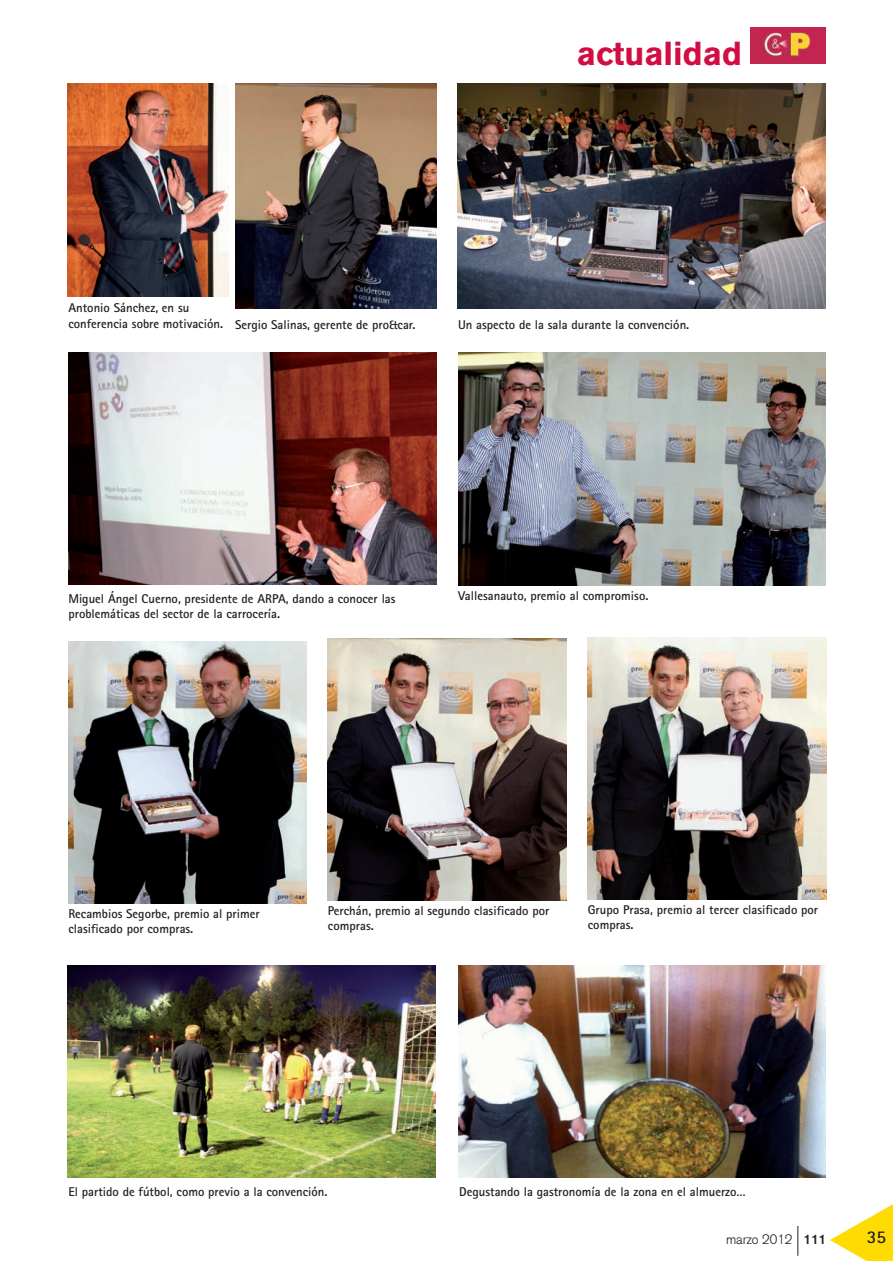
<style>
.page{position:relative;width:893px;height:1261px;background:#fff}
.page>*{position:absolute;margin:0;border:0;box-sizing:border-box;transform-origin:0 0}
.t1{font:700 33px "Akzidenz Grotesk BE";color:#d20d44}
.t2{font:700 18px "Rotis Sans Serif";color:#231f20}
.t3{font:300 13.5px "Akzidenz Grotesk";color:#231f20}
.t4{font:700 12.75px/15.3px "Rotis Sans Serif";color:#231f20}
.s1{font-weight:700}
</style>
<div class="page">
<hr style="left:797px;top:1225px;width:1px;height:30px;background:#231f20">
<img style="left:750px;top:27px;width:75px;height:37px">
<img style="left:235px;top:84px;width:201px;height:224px">
<img style="left:457px;top:84px;width:368px;height:224px">
<img style="left:68px;top:84px;width:160px;height:212px">
<img style="left:68px;top:353px;width:368px;height:231px">
<img style="left:458px;top:353px;width:367px;height:233px">
<img style="left:68px;top:641px;width:238px;height:262px">
<img style="left:328px;top:638px;width:238px;height:262px">
<img style="left:587px;top:637px;width:238px;height:262px">
<img style="left:67px;top:965px;width:368px;height:212px">
<img style="left:458px;top:965px;width:367px;height:212px">
<svg style="left:830px;top:1204px;width:63px;height:57px"></svg>
<p class="t1" style="left:576px;top:35px;width:166px">actualidad</p>
<p class="t4" style="left:68px;top:300px;width:156px">Antonio Sánchez, en su conferencia sobre motivación.</p>
<p class="t4" style="left:235px;top:316px;width:182px">Sergio Salinas, gerente de pro&amp;car.</p>
<p class="t4" style="left:458px;top:316px;width:233px">Un aspecto de la sala durante la convención.</p>
<p class="t4" style="left:68px;top:590px;width:328px">Miguel Ángel Cuerno, presidente de ARPA, dando a conocer las problemáticas del sector de la carrocería.</p>
<p class="t4" style="left:458px;top:587px;width:192px">Vallesanauto, premio al compromiso.</p>
<p class="t4" style="left:68px;top:905px;width:193px">Recambios Segorbe, premio al primer clasificado por compras.</p>
<p class="t4" style="left:328px;top:902px;width:223px">Perchán, premio al segundo clasificado por compras.</p>
<p class="t4" style="left:587px;top:901px;width:232px">Grupo Prasa, premio al tercer clasificado por compras.</p>
<p class="t4" style="left:68px;top:1183px;width:260px">El partido de fútbol, como previo a la convención.</p>
<p class="t4" style="left:459px;top:1183px;width:288px">Degustando la gastronomía de la zona en el almuerzo…</p>
<p class="t3" style="left:725px;top:1230px;width:102px">marzo 2012 <span class="s1">111</span></p>
<p class="t2" style="left:866px;top:1225px;width:21px">35</p>
</div>
